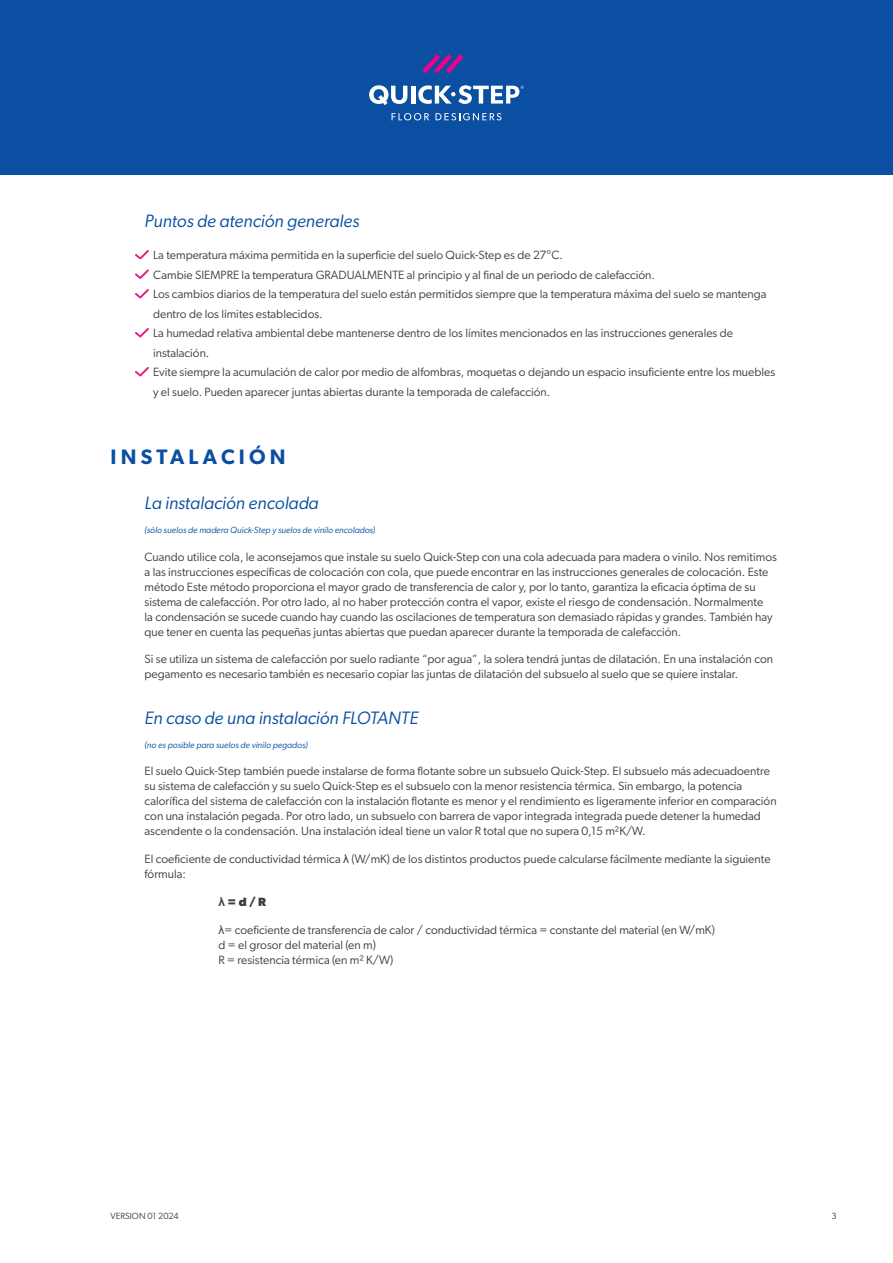
<style>
.page{position:relative;width:893px;height:1263px;background:#fff}
.page>*{position:absolute;margin:0;border:0;box-sizing:border-box;transform-origin:0 0}
.t1{font:600 21px "Gibson";letter-spacing:.2em;color:#0a4fa2}
.t2{font:italic 18px "Gibson";color:#0a4fa2}
.t3{font:12px/15px "Gibson";color:#3e3e3f}
.t4{font:700 12px "Gibson";color:#3e3e3f}
.t5{font:italic 9px "Gibson";color:#0a4fa2}
.t6{font:9px "Gibson";color:#3e3e3f}
.s1{font-family:"Arial"}
</style>
<div class="page">
<div style="left:0;top:0;width:893px;height:174px;background:#0a4fa2"></div>
<svg style="left:392px;top:113px;width:37px;height:7px"></svg>
<svg style="left:436px;top:113px;width:65px;height:7px"></svg>
<svg style="left:422px;top:54px;width:42px;height:19px"></svg>
<svg style="left:369px;top:85px;width:38px;height:20px"></svg>
<hr style="left:411px;top:86px;width:4px;height:18px;background:#fff">
<svg style="left:418px;top:85px;width:106px;height:19px"></svg>
<svg style="left:135px;top:250px;width:14px;height:9px"></svg>
<svg style="left:135px;top:270px;width:14px;height:8px"></svg>
<svg style="left:135px;top:289px;width:14px;height:9px"></svg>
<svg style="left:135px;top:328px;width:14px;height:9px"></svg>
<svg style="left:135px;top:367px;width:14px;height:9px"></svg>
<h2 class="t2" style="left:145px;top:210px;width:216px">Puntos de atención generales</h2>
<p class="t3" style="left:153px;top:245px;width:624px;line-height:19.5px">La temperatura máxima permitida en la superficie del suelo Quick-Step es de 27°C.<br>Cambie SIEMPRE la temperatura GRADUALMENTE al principio y al final de un periodo de calefacción.<br>Los cambios diarios de la temperatura del suelo están permitidos siempre que la temperatura máxima del suelo se mantenga dentro de los límites establecidos.<br>La humedad relativa ambiental debe mantenerse dentro de los límites mencionados en las instrucciones generales de instalación.<br>Evite siempre la acumulación de calor por medio de alfombras, moquetas o dejando un espacio insuficiente entre los muebles y el suelo. Pueden aparecer juntas abiertas durante la temporada de calefacción.</p>
<h1 class="t1" style="left:111px;top:444px;width:177px">INSTALACIÓN</h1>
<h2 class="t2" style="left:145px;top:492px;width:176px">La instalación encolada</h2>
<p class="t5" style="left:145px;top:524px;width:232px">(sólo suelos de madera Quick-Step y suelos de vinilo encolados)</p>
<p class="t3" style="left:145px;top:549px;width:634px">Cuando utilice cola, le aconsejamos que instale su suelo Quick-Step con una cola adecuada para madera o vinilo. Nos remitimos a las instrucciones específicas de colocación con cola, que puede encontrar en las instrucciones generales de colocación. Este método Este método proporciona el mayor grado de transferencia de calor y, por lo tanto, garantiza la eficacia óptima de su sistema de calefacción. Por otro lado, al no haber protección contra el vapor, existe el riesgo de condensación. Normalmente<br>la condensación se sucede cuando hay cuando las oscilaciones de temperatura son demasiado rápidas y grandes. También hay que tener en cuenta las pequeñas juntas abiertas que puedan aparecer durante la temporada de calefacción.</p>
<p class="t3" style="left:145px;top:651px;width:630px">Si se utiliza un sistema de calefacción por suelo radiante “por agua”, la solera tendrá juntas de dilatación. En una instalación con pegamento es necesario también es necesario copiar las juntas de dilatación del subsuelo al suelo que se quiere instalar.</p>
<h2 class="t2" style="left:145px;top:707px;width:275px">En caso de una instalación FLOTANTE</h2>
<p class="t5" style="left:145px;top:739px;width:165px">(no es posible para suelos de vinilo pegados)</p>
<p class="t3" style="left:145px;top:763px;width:634px">El suelo Quick-Step también puede instalarse de forma flotante sobre un subsuelo Quick-Step. El subsuelo más adecuadoentre su sistema de calefacción y su suelo Quick-Step es el subsuelo con la menor resistencia térmica. Sin embargo, la potencia calorífica del sistema de calefacción con la instalación flotante es menor y el rendimiento es ligeramente inferior en comparación con una instalación pegada. Por otro lado, un subsuelo con barrera de vapor integrada integrada puede detener la humedad ascendente o la condensación. Una instalación ideal tiene un valor R total que no supera 0,15 m²K/W.</p>
<p class="t3" style="left:145px;top:851px;width:627px">El coeficiente de conductividad térmica <span class="s1">λ</span> (W/mK) de los distintos productos puede calcularse fácilmente mediante la siguiente fórmula:</p>
<p class="t4" style="left:219px;top:894px;width:49px"><span class="s1">λ</span> = d / R</p>
<p class="t3" style="left:219px;top:922px;width:498px"><span class="s1">λ</span>= coeficiente de transferencia de calor / conductividad térmica = constante del material (en W/mK) d = el grosor del material (en m)<br>R = resistencia térmica (en m² K/W)</p>
<p class="t6" style="left:111px;top:1210px;width:70px">VERSION 01 2024</p>
<p class="t6" style="left:831px;top:1210px;width:7px">3</p>
</div>
